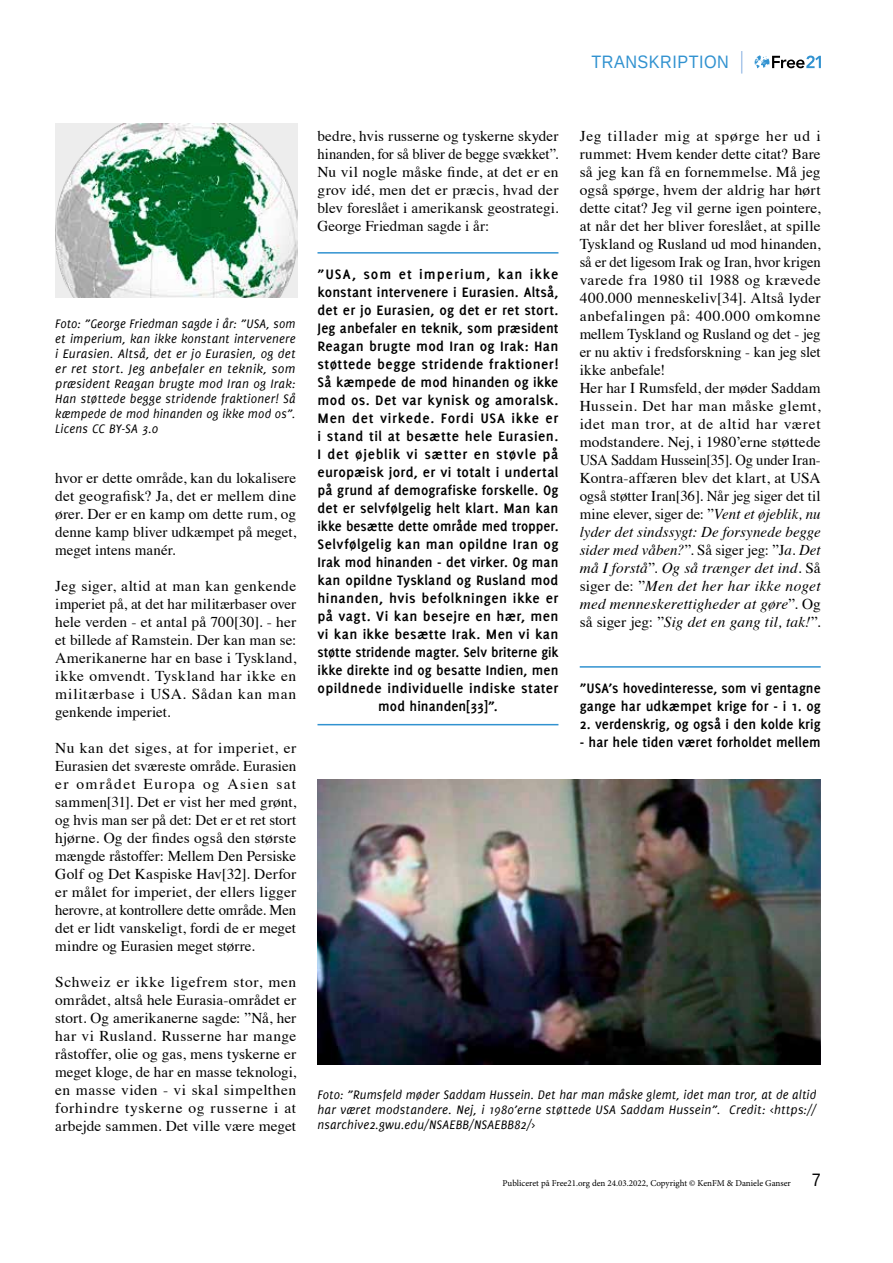
<style>
.page{position:relative;width:893px;height:1263px;background:#fff}
.page>*{position:absolute;margin:0;border:0;box-sizing:border-box;transform-origin:0 0}
.t1{font:18px "Liberation Sans";letter-spacing:.03em;color:#3192d0;scale:.9 1}
.t2{font:15px/18px "Times";letter-spacing:.01em;color:#000;text-align:justify}
.t3{font:700 15px/18px "Delicious";letter-spacing:.015em;color:#000;text-align:center}
.t4{font:italic 13.5px/15px "Delicious";letter-spacing:.015em;color:#000;text-align:justify}
.t5{font:9px "Minion Pro";color:#000}
.s1{font-style:italic}
.s2{font-family:"Liberation Sans";font-size:18px}
</style>
<div class="page">
<svg style="left:755px;top:55px;width:66px;height:13px"></svg>
<svg style="left:741px;top:51px;width:1px;height:23px"></svg>
<hr style="left:317px;top:252px;width:241px;height:2px;background:#3192d0">
<hr style="left:317px;top:724px;width:241px;height:1px;background:#3192d0">
<hr style="left:580px;top:666px;width:241px;height:2px;background:#3192d0">
<img style="left:55px;top:123px;width:243px;height:175px">
<img style="left:317px;top:780px;width:504px;height:285px">
<p class="t1" style="left:592px;top:51px;width:154px">TRANSKRIPTION</p>
<p class="t4" style="left:55px;top:317px;width:242px">Foto: ”George Friedman sagde i år: ”USA, som et imperium, kan ikke konstant intervenere i Eurasien. Altså, det er jo Eurasien, og det er ret stort. Jeg anbefaler en teknik, som præsident Reagan brugte mod Iran og Irak:<br>Han støttede begge stridende fraktioner! Så kæmpede de mod hinanden og ikke mod os”.<br>Licens CC BY-SA 3.0</p>
<p class="t2" style="left:55px;top:468px;width:242px">hvor er dette område, kan du lokalisere det geografisk? Ja, det er mellem dine ører. Der er en kamp om dette rum, og denne kamp bliver udkæmpet på meget, meget intens manér.</p>
<p class="t2" style="left:55px;top:576px;width:242px">Jeg siger, altid at man kan genkende imperiet på, at det har militærbaser over hele verden - et antal på 700[30]. - her et billede af Ramstein. Der kan man se:<br>Amerikanerne har en base i Tyskland, ikke omvendt. Tyskland har ikke en militærbase i USA. Sådan kan man genkende imperiet.</p>
<p class="t2" style="left:55px;top:738px;width:242px">Nu kan det siges, at for imperiet, er Eurasien det sværeste område. Eurasien er området Europa og Asien sat sammen[31]. Det er vist her med grønt, og hvis man ser på det: Det er et ret stort hjørne. Og der findes også den største mængde råstoffer: Mellem Den Persiske Golf og Det Kaspiske Hav[32]. Derfor er målet for imperiet, der ellers ligger herovre, at kontrollere dette område. Men det er lidt vanskeligt, fordi de er meget mindre og Eurasien meget større.</p>
<p class="t2" style="left:55px;top:972px;width:242px">Schweiz er ikke ligefrem stor, men området, altså hele Eurasia-området er stort. Og amerikanerne sagde: ”Nå, her har vi Rusland. Russerne har mange råstoffer, olie og gas, mens tyskerne er meget kloge, de har en masse teknologi, en masse viden - vi skal simpelthen forhindre tyskerne og russerne i at arbejde sammen. Det ville være meget</p>
<p class="t2" style="left:317px;top:126px;width:242px">bedre, hvis russerne og tyskerne skyder hinanden, for så bliver de begge svækket”.<br>Nu vil nogle måske finde, at det er en grov idé, men det er præcis, hvad der blev foreslået i amerikansk geostrategi.<br>George Friedman sagde i år:</p>
<p class="t3" style="left:317px;top:265px;width:243px">”USA, som et imperium, kan ikke konstant intervenere i Eurasien. Altså, det er jo Eurasien, og det er ret stort.<br>Jeg anbefaler en teknik, som præsident Reagan brugte mod Iran og Irak: Han støttede begge stridende fraktioner!<br>Så kæmpede de mod hinanden og ikke mod os. Det var kynisk og amoralsk.<br>Men det virkede. Fordi USA ikke er i stand til at besætte hele Eurasien.<br>I det øjeblik vi sætter en støvle på europæisk jord, er vi totalt i undertal på grund af demografiske forskelle. Og det er selvfølgelig helt klart. Man kan ikke besætte dette område med tropper.<br>Selvfølgelig kan man opildne Iran og Irak mod hinanden - det virker. Og man kan opildne Tyskland og Rusland mod hinanden, hvis befolkningen ikke er på vagt. Vi kan besejre en hær, men vi kan ikke besætte Irak. Men vi kan støtte stridende magter. Selv briterne gik ikke direkte ind og besatte Indien, men opildnede individuelle indiske stater mod hinanden[33]”.</p>
<p class="t2" style="left:580px;top:126px;width:242px;text-align:left">Jeg tillader mig at spørge her ud i rummet: Hvem kender dette citat? Bare så jeg kan få en fornemmelse. Må jeg også spørge, hvem der aldrig har hørt dette citat? Jeg vil gerne igen pointere, at når det her bliver foreslået, at spille Tyskland og Rusland ud mod hinanden, så er det ligesom Irak og Iran, hvor krigen varede fra 1980 til 1988 og krævede 400.000 menneskeliv[34]. Altså lyder anbefalingen på: 400.000 omkomne mellem Tyskland og Rusland og det - jeg er nu aktiv i fredsforskning - kan jeg slet ikke anbefale!<br>Her har I Rumsfeld, der møder Saddam Hussein. Det har man måske glemt, idet man tror, at de altid har været modstandere. Nej, i 1980’erne støttede USA Saddam Hussein[35]. Og under Iran-Kontra-affæren blev det klart, at USA også støtter Iran[36]. Når jeg siger det til mine elever, siger de: ”<span class="s1">Vent et øjeblik, nu lyder det sindssygt: De forsynede begge sider med våben?</span>”. Så siger jeg: ”J<span class="s1">a. Det må I forstå</span>”. <span class="s1">Og så trænger det ind.</span> Så siger de: ”<span class="s1">Men det her har ikke noget med menneskerettigheder at gøre</span>”. Og så siger jeg: ”<span class="s1">Sig det en gang til, tak!</span>”.</p>
<p class="t3" style="left:580px;top:679px;width:242px;text-align:left">”USA’s hovedinteresse, som vi gentagne gange har udkæmpet krige for - i 1. og</p>
<p class="t3" style="left:580px;top:715px;width:242px">2. verdenskrig, og også i den kolde krig</p>
<p class="t3" style="left:580px;top:733px;width:242px">- har hele tiden været forholdet mellem</p>
<p class="t4" style="left:317px;top:1087px;width:500px">Foto: ”Rumsfeld møder Saddam Hussein. Det har man måske glemt, idet man tror, at de altid har været modstandere. Nej, i 1980’erne støttede USA Saddam Hussein”. Credit: &lt;https:// nsarchive2.gwu.edu/NSAEBB/NSAEBB82/&gt;</p>
<p class="t5" style="left:503px;top:1177px;width:320px">Publiceret på Free21.org den 24.03.2022, Copyright © KenFM &amp; Daniele Ganser <span class="s2">7</span></p>
</div>
